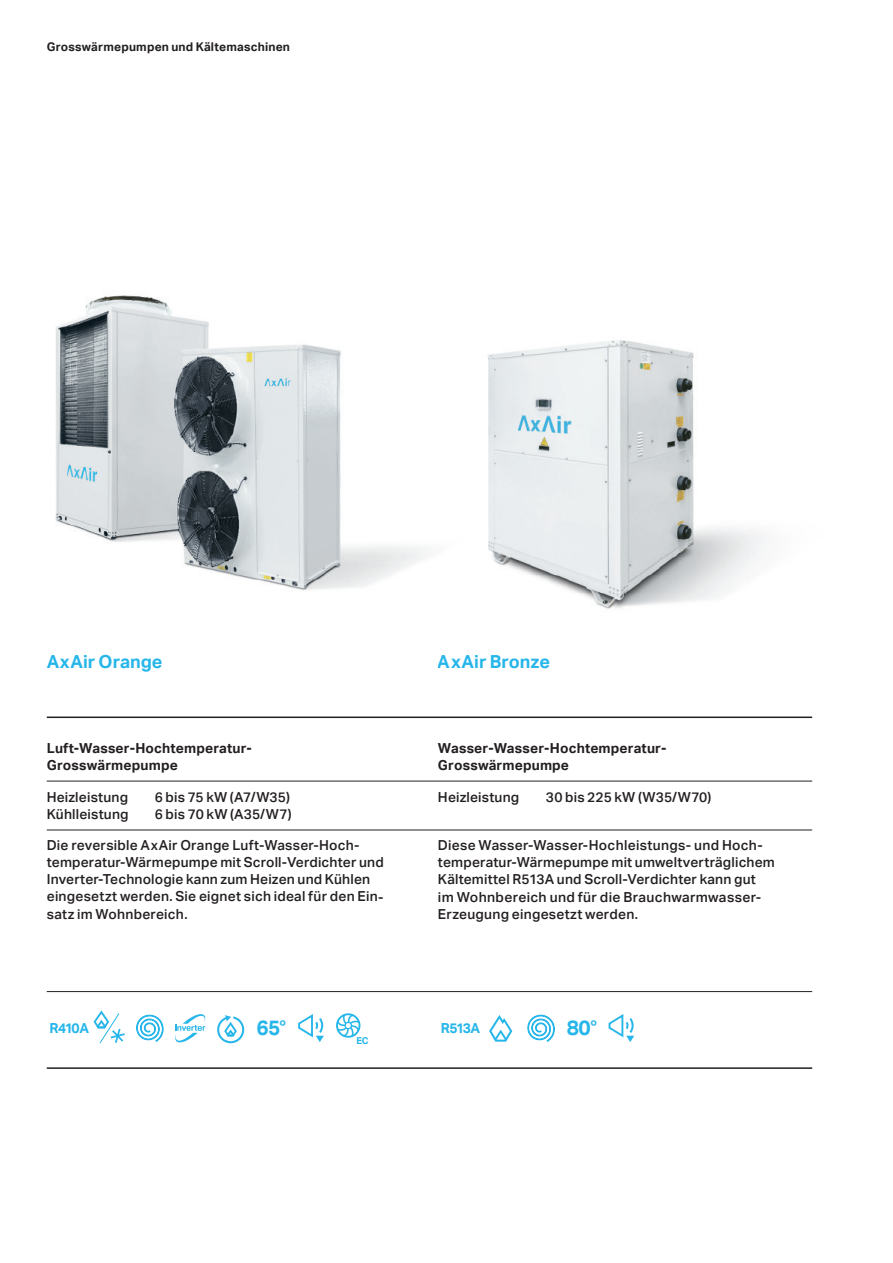
<style>
.page{position:relative;width:893px;height:1263px;background:#fff}
.page>*{position:absolute;margin:0;border:0;box-sizing:border-box;transform-origin:0 0}
.t1{font:700 20.85px "Aktiv Grotesk";color:#26b6ea}
.t2{font:700 18px "Aktiv Grotesk";color:#26b6ea}
.t3{font:500 13.8px/17px "Aktiv Grotesk";letter-spacing:.015em;color:#231f20}
.t4{font:700 13.8px/17px "Aktiv Grotesk";letter-spacing:.01em;color:#231f20}
.t5{font:700 13.8px "Aktiv Grotesk";letter-spacing:-.065em;color:#26b6ea}
.t6{font:700 12px "Aktiv Grotesk";letter-spacing:.015em;color:#231f20}
.t7{font:700 9.45px "Aktiv Grotesk";color:#26b6ea}
.s1{font-weight:500;font-size:19.5px}
</style>
<div class="page">
<img style="left:55px;top:295px;width:373px;height:296px">
<img style="left:488px;top:340px;width:278px;height:269px">
<hr style="left:47px;top:781px;width:374px;height:1px;background:#231f20">
<svg style="left:421px;top:781px;width:17px;height:1px"></svg>
<hr style="left:438px;top:781px;width:374px;height:1px;background:#231f20">
<hr style="left:47px;top:830px;width:374px;height:1px;background:#231f20">
<svg style="left:421px;top:830px;width:17px;height:1px"></svg>
<hr style="left:438px;top:830px;width:374px;height:1px;background:#231f20">
<hr style="left:47px;top:991px;width:374px;height:1px;background:#231f20">
<svg style="left:421px;top:991px;width:17px;height:1px"></svg>
<hr style="left:438px;top:991px;width:374px;height:1px;background:#231f20">
<hr style="left:47px;top:716px;width:374px;height:2px;background:#231f20">
<svg style="left:421px;top:716px;width:17px;height:2px"></svg>
<hr style="left:438px;top:716px;width:374px;height:2px;background:#231f20">
<hr style="left:47px;top:1067px;width:374px;height:2px;background:#231f20">
<svg style="left:421px;top:1067px;width:17px;height:2px"></svg>
<hr style="left:438px;top:1067px;width:374px;height:2px;background:#231f20">
<svg style="left:217px;top:1015px;width:27px;height:28px"></svg>
<svg style="left:94px;top:1010px;width:31px;height:34px"></svg>
<svg style="left:298px;top:1014px;width:26px;height:28px"></svg>
<svg style="left:336px;top:1013px;width:25px;height:25px"></svg>
<svg style="left:136px;top:1014px;width:28px;height:28px"></svg>
<svg style="left:175px;top:1014px;width:31px;height:28px"></svg>
<svg style="left:489px;top:1015px;width:23px;height:27px"></svg>
<svg style="left:608px;top:1014px;width:26px;height:28px"></svg>
<svg style="left:527px;top:1014px;width:28px;height:28px"></svg>
<p class="t6" style="left:47px;top:40px;width:245px">Grosswärmepumpen und Kältemaschinen</p>
<h2 class="t2" style="left:47px;top:651px;width:117px">AxAir Orange</h2>
<h2 class="t2" style="left:438px;top:651px;width:114px">AxAir Bronze</h2>
<p class="t4" style="left:47px;top:739px;width:207px">Luft-Wasser-Hochtemperatur-<br>Grosswärmepumpe</p>
<p class="t4" style="left:438px;top:739px;width:230px">Wasser-Wasser-Hochtemperatur-<br>Grosswärmepumpe</p>
<p class="t3" style="left:47px;top:788px;width:83px">Heizleistung</p>
<p class="t3" style="left:155px;top:788px;width:137px">6 bis 75 kW (A7/W35)</p>
<p class="t3" style="left:47px;top:805px;width:83px">Kühlleistung</p>
<p class="t3" style="left:155px;top:805px;width:138px">6 bis 70 kW (A35/W7)</p>
<p class="t3" style="left:438px;top:788px;width:83px">Heizleistung</p>
<p class="t3" style="left:546px;top:788px;width:167px">30 bis 225 kW (W35/W70)</p>
<p class="t3" style="left:47px;top:837px;width:339px">Die reversible AxAir Orange Luft-Wasser-Hoch&shy;temperatur-Wärmepumpe mit Scroll-Verdichter und Inverter-Technologie kann zum Heizen und Kühlen eingesetzt werden. Sie eignet sich ideal für den Ein&shy;satz im Wohnbereich.</p>
<p class="t3" style="left:438px;top:837px;width:338px">Diese Wasser-Wasser-Hochleistungs- und Hoch&shy;temperatur-Wärmepumpe mit umweltverträglichem Kältemittel R513A und Scroll-Verdichter kann gut im Wohnbereich und für die Brauchwarmwasser-Erzeugung eingesetzt werden.</p>
<p class="t5" style="left:50px;top:1020px;width:41px">R410A</p>
<p class="t5" style="left:441px;top:1020px;width:41px">R513A</p>
<h1 class="t1" style="left:566px;top:1016px;width:32px">80<span class="s1">°</span></h1>
<h1 class="t1" style="left:256px;top:1016px;width:31px">65<span class="s1">°</span></h1>
<p class="t7" style="left:356px;top:1035px;width:14px">EC</p>
</div>
